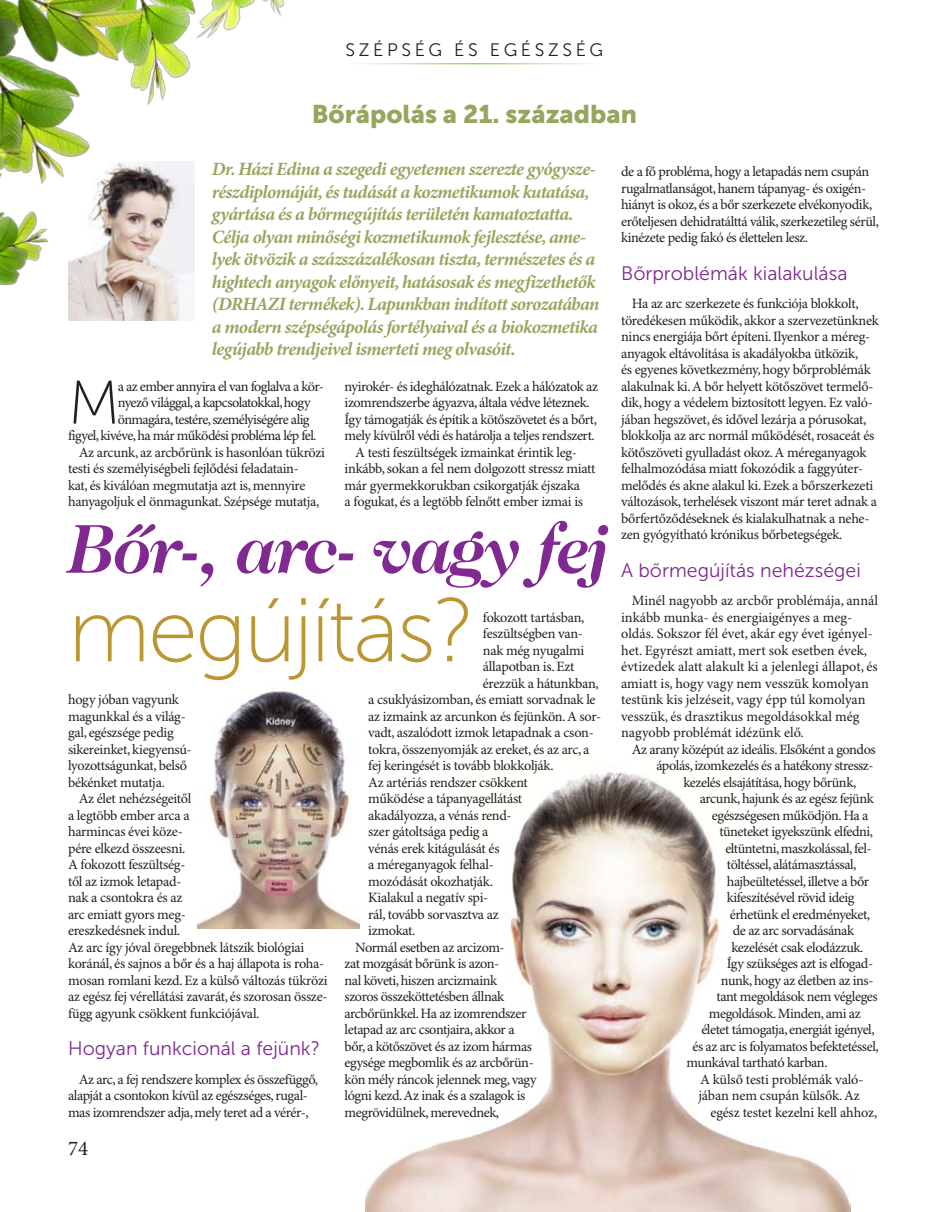
<style>
.page{position:relative;width:936px;height:1212px;background:#fff}
.page>*{position:absolute;margin:0;border:0;box-sizing:border-box;transform-origin:0 0}
.t1{font:90px "Museo Sans 100";letter-spacing:-.03em;color:#bb9632}
.t2{font:italic 700 70.5px "Caslon No 224";letter-spacing:-.03em;color:#802990}
.t3{font:61.35px "Museo Sans 100";color:#231f20}
.t4{font:25.5px "Museo Sans 900";color:#95a75e}
.t5{font:21px "Minion Pro";color:#231f20}
.t6{font:19.5px "Museo Sans 300";color:#802990}
.t7{font:italic 700 18.75px/22.5px "Minion Pro";letter-spacing:-.035em;color:#95a75e}
.t8{font:18px "Museo Sans 300";letter-spacing:.2em;color:#231f20}
.t9{font:14.25px/16.5px "Minion Pro";letter-spacing:-.025em;color:#231f20}
.t10{font:14.25px/16.5px "Minion Pro";color:#231f20}
.t11{font:14.25px "Minion Pro";letter-spacing:-.045em;color:#231f20}
</style>
<div class="page">
<img style="left:366px;top:772px;width:484px;height:440px">
<img style="left:0;top:0;width:284px;height:285px">
<hr style="left:344px;top:63px;width:260px;height:1px;background:#71bf44">
<img style="left:68px;top:162px;width:127px;height:158px">
<img style="left:198px;top:691px;width:162px;height:238px">
<p class="t8" style="left:345px;top:40px;width:259px">SZÉPSÉG ÉS EGÉSZSÉG</p>
<h3 class="t4" style="left:312px;top:100px;width:326px">Bőrápolás a 21. században</h3>
<p class="t7" style="left:212px;top:159px;width:389px">Dr. Házi Edina a szegedi egyetemen szerezte gyógysze&shy;részdiplomáját, és tudását a kozmetikumok kutatása, gyártása és a bőrmegújítás területén kamatoztatta.<br>Célja olyan minőségi kozmetikumok fejlesztése, ame&shy;lyek ötvözik a százszázalékosan tiszta, természetes és a hightech anyagok előnyeit, hatásosak és megfizethetők (DRHAZI termékek). Lapunkban indított sorozatában a modern szépségápolás fortélyaival és a biokozmetika legújabb trendjeivel ismerteti meg olvasóit.</p>
<p class="t9" style="left:621px;top:164px;width:259px">de a fő probléma, hogy a letapadás nem csupán rugalmatlanságot, hanem tápanyag- és oxigén&shy;hiányt is okoz, és a bőr szerkezete elvékonyodik, erőteljesen dehidratálttá válik, szerkezetileg sérül, kinézete pedig fakó és élettelen lesz.</p>
<h3 class="t6" style="left:621px;top:262px;width:228px">Bőrproblémák kialakulása</h3>
<p class="t9" style="left:621px;top:296px;width:259px;text-indent:11px">Ha az arc szerkezete és funkciója blokkolt, töredékesen működik, akkor a szervezetünknek nincs energiája bőrt építeni. Ilyenkor a méreg&shy;anyagok eltávolítása is akadályokba ütközik,<br>és egyenes következmény, hogy bőrproblémák alakulnak ki. A bőr helyett kötőszövet termelő&shy;dik, hogy a védelem biztosított legyen. Ez való&shy;jában hegszövet, és idővel lezárja a pórusokat, blokkolja az arc normál működését, rosaceát és kötőszöveti gyulladást okoz. A méreganyagok felhalmozódása miatt fokozódik a faggyúter&shy;melődés és akne alakul ki. Ezek a bőrszerkezeti változások, terhelések viszont már teret adnak a bőrfertőződéseknek és kialakulhatnak a nehe&shy;zen gyógyítható krónikus bőrbetegségek.</p>
<h3 class="t6" style="left:621px;top:559px;width:241px">A bőrmegújítás nehézségei</h3>
<p class="t10" style="left:621px;top:593px;width:258px;text-indent:11px">Minél nagyobb az arcbőr problémája, annál inkább munka- és energiaigényes a meg&shy;oldás. Sokszor fél évet, akár egy évet igényel&shy;het. Egyrészt amiatt, mert sok esetben évek, évtizedek alatt alakult ki a jelenlegi állapot, és amiatt is, hogy vagy nem vesszük komolyan testünk kis jelzéseit, vagy épp túl komolyan vesszük, és drasztikus megoldásokkal még nagyobb problémát idézünk elő.</p>
<p class="t9" style="left:631px;top:741px;width:245px">Az arany középút az ideális. Elsőként a gondos</p>
<p class="t9" style="left:656px;top:758px;width:219px">ápolás, izomkezelés és a hatékony stressz-</p>
<p class="t9" style="left:683px;top:774px;width:174px">kezelés elsajátítása, hogy bőrünk,</p>
<p class="t9" style="left:699px;top:791px;width:176px">arcunk, hajunk és az egész fejünk</p>
<p class="t9" style="left:711px;top:807px;width:158px">egészségesen működjön. Ha a</p>
<p class="t9" style="left:719px;top:824px;width:155px">tüneteket igyekszünk elfedni,</p>
<p class="t9" style="left:725px;top:840px;width:148px">eltüntetni, maszkolással, fel-</p>
<p class="t9" style="left:726px;top:857px;width:131px">töltéssel, alátámasztással,</p>
<p class="t9" style="left:726px;top:873px;width:144px">hajbeültetéssel, illetve a bőr</p>
<p class="t9" style="left:726px;top:890px;width:129px">kifeszítésével rövid ideig</p>
<p class="t9" style="left:729px;top:906px;width:142px">érhetünk el eredményeket,</p>
<p class="t9" style="left:732px;top:923px;width:123px">de az arc sorvadásának</p>
<p class="t9" style="left:731px;top:939px;width:134px">kezelését csak elodázzuk.</p>
<p class="t9" style="left:726px;top:956px;width:148px">Így szükséges azt is elfogad-</p>
<p class="t9" style="left:720px;top:972px;width:154px">nunk, hogy az életben az ins-</p>
<p class="t9" style="left:716px;top:989px;width:163px">tant megoldások nem végleges</p>
<p class="t9" style="left:708px;top:1005px;width:153px">megoldások. Minden, ami az</p>
<p class="t9" style="left:701px;top:1022px;width:175px">életet támogatja, energiát igényel,</p>
<p class="t9" style="left:692px;top:1038px;width:188px">és az arc is folyamatos befektetéssel,</p>
<p class="t9" style="left:686px;top:1055px;width:143px">munkával tartható karban.</p>
<p class="t9" style="left:700px;top:1071px;width:165px">A külső testi problémák való-</p>
<p class="t9" style="left:698px;top:1088px;width:163px">jában nem csupán külsők. Az</p>
<p class="t9" style="left:710px;top:1104px;width:168px">egész testet kezelni kell ahhoz,</p>
<h3 class="t3" style="left:68px;top:370px;width:54px">M</h3>
<p class="t9" style="left:118px;top:378px;width:207px">a az ember annyira el van foglalva a kör-</p>
<p class="t9" style="left:344px;top:378px;width:255px">nyirokér- és ideghálózatnak. Ezek a hálózatok az</p>
<p class="t9" style="left:344px;top:395px;width:246px">izomrendszerbe ágyazva, általa védve léteznek.</p>
<p class="t9" style="left:344px;top:411px;width:254px">Így támogatják és építik a kötőszövetet és a bőrt,</p>
<p class="t9" style="left:344px;top:428px;width:252px">mely kívülről védi és határolja a teljes rendszert.</p>
<p class="t9" style="left:355px;top:444px;width:223px">A testi feszültségek izmainkat érintik leg-</p>
<p class="t9" style="left:344px;top:461px;width:252px">inkább, sokan a fel nem dolgozott stressz miatt</p>
<p class="t9" style="left:344px;top:477px;width:237px">már gyermekkorukban csikorgatják éjszaka</p>
<p class="t9" style="left:344px;top:494px;width:240px">a fogukat, és a legtöbb felnőtt ember izmai is</p>
<p class="t9" style="left:118px;top:395px;width:194px">nyező világgal, a kapcsolatokkal, hogy</p>
<p class="t9" style="left:118px;top:411px;width:193px">önmagára, testére, személyiségére alig</p>
<p class="t11" style="left:68px;top:427px;width:250px">figyel, kivéve, ha már működési probléma lép fel.</p>
<p class="t9" style="left:79px;top:444px;width:248px">Az arcunk, az arcbőrünk is hasonlóan tükrözi</p>
<p class="t9" style="left:68px;top:461px;width:232px">testi és személyiségbeli fejlődési feladatain-</p>
<p class="t9" style="left:68px;top:477px;width:239px">kat, és kiválóan megmutatja azt is, mennyire</p>
<p class="t9" style="left:68px;top:494px;width:253px">hanyagoljuk el önmagunkat. Szépsége mutatja,</p>
<h2 class="t2" style="left:68px;top:504px;width:542px">Bőr-, arc- vagy fej</h2>
<h1 class="t1" style="left:68px;top:582px;width:409px">megújítás?</h1>
<p class="t9" style="left:483px;top:609px;width:103px">fokozott tartásban,</p>
<p class="t9" style="left:483px;top:626px;width:102px">feszültségben van-</p>
<p class="t9" style="left:483px;top:642px;width:103px">nak még nyugalmi</p>
<p class="t9" style="left:483px;top:659px;width:93px">állapotban is. Ezt</p>
<p class="t9" style="left:483px;top:675px;width:117px">érezzük a hátunkban,</p>
<p class="t9" style="left:368px;top:692px;width:229px">a csuklyásizomban, és emiatt sorvadnak le</p>
<p class="t9" style="left:368px;top:708px;width:234px">az izmaink az arcunkon és fejünkön. A sor-</p>
<p class="t9" style="left:368px;top:725px;width:227px">vadt, aszalódott izmok letapadnak a cson-</p>
<p class="t9" style="left:368px;top:741px;width:223px">tokra, összenyomják az ereket, és az arc, a</p>
<p class="t9" style="left:368px;top:758px;width:187px">fej keringését is tovább blokkolják.</p>
<p class="t9" style="left:368px;top:774px;width:161px">Az artériás rendszer csökkent</p>
<p class="t9" style="left:368px;top:791px;width:155px">működése a tápanyagellátást</p>
<p class="t9" style="left:368px;top:807px;width:145px">akadályozza, a vénás rend-</p>
<p class="t9" style="left:368px;top:824px;width:122px">szer gátoltsága pedig a</p>
<p class="t9" style="left:368px;top:840px;width:133px">vénás erek kitágulását és</p>
<p class="t9" style="left:368px;top:857px;width:127px">a méreganyagok felhal-</p>
<p class="t9" style="left:368px;top:873px;width:126px">mozódását okozhatják.</p>
<p class="t9" style="left:368px;top:890px;width:121px">Kialakul a negatív spi-</p>
<p class="t9" style="left:368px;top:906px;width:132px">rál, tovább sorvasztva az</p>
<p class="t9" style="left:368px;top:923px;width:49px">izmokat.</p>
<p class="t9" style="left:355px;top:939px;width:151px">Normál esetben az arcizom-</p>
<p class="t9" style="left:344px;top:956px;width:156px">zat mozgását bőrünk is azon-</p>
<p class="t9" style="left:344px;top:972px;width:154px">nal követi, hiszen arcizmaink</p>
<p class="t9" style="left:344px;top:989px;width:161px">szoros összeköttetésben állnak</p>
<p class="t9" style="left:344px;top:1005px;width:183px">arcbőrünkkel. Ha az izomrendszer</p>
<p class="t9" style="left:344px;top:1022px;width:171px">letapad az arc csontjaira, akkor a</p>
<p class="t9" style="left:344px;top:1038px;width:189px">bőr, a kötőszövet és az izom hármas</p>
<p class="t9" style="left:344px;top:1055px;width:191px">egysége megbomlik és az arcbőrün-</p>
<p class="t9" style="left:344px;top:1071px;width:194px">kön mély ráncok jelennek meg, vagy</p>
<p class="t9" style="left:344px;top:1088px;width:182px">lógni kezd. Az inak és a szalagok is</p>
<p class="t9" style="left:344px;top:1104px;width:156px">megrövidülnek, merevednek,</p>
<p class="t9" style="left:68px;top:692px;width:125px">hogy jóban vagyunk magunkkal és a világ&shy;gal, egészsége pedig sikereinket, kiegyensú&shy;lyozottságunkat, belső békénket mutatja.</p>
<p class="t9" style="left:68px;top:791px;width:261px;text-indent:11px">Az élet nehézségeitől<br>a legtöbb ember arca a<br>harmincas évei köze-<br>pére elkezd összeesni.<br>A fokozott feszültség-<br>től az izmok letapad-<br>nak a csontokra és az<br>arc emiatt gyors meg-<br>ereszkedésnek indul.<br>Az arc így jóval öregebbnek látszik biológiai koránál, és sajnos a bőr és a haj állapota is roha&shy;mosan romlani kezd. Ez a külső változás tükrözi az egész fej vérellátási zavarát, és szorosan össze&shy;függ agyunk csökkent funkciójával.</p>
<h3 class="t6" style="left:68px;top:1038px;width:253px">Hogyan funkcionál a fejünk?</h3>
<p class="t9" style="left:68px;top:1071px;width:251px;text-indent:11px">Az arc, a fej rendszere komplex és összefüggő, alapját a csontokon kívül az egészséges, rugal&shy;mas izomrendszer adja, mely teret ad a vérér-,</p>
<h3 class="t5" style="left:68px;top:1136px;width:22px">74</h3>
</div>
